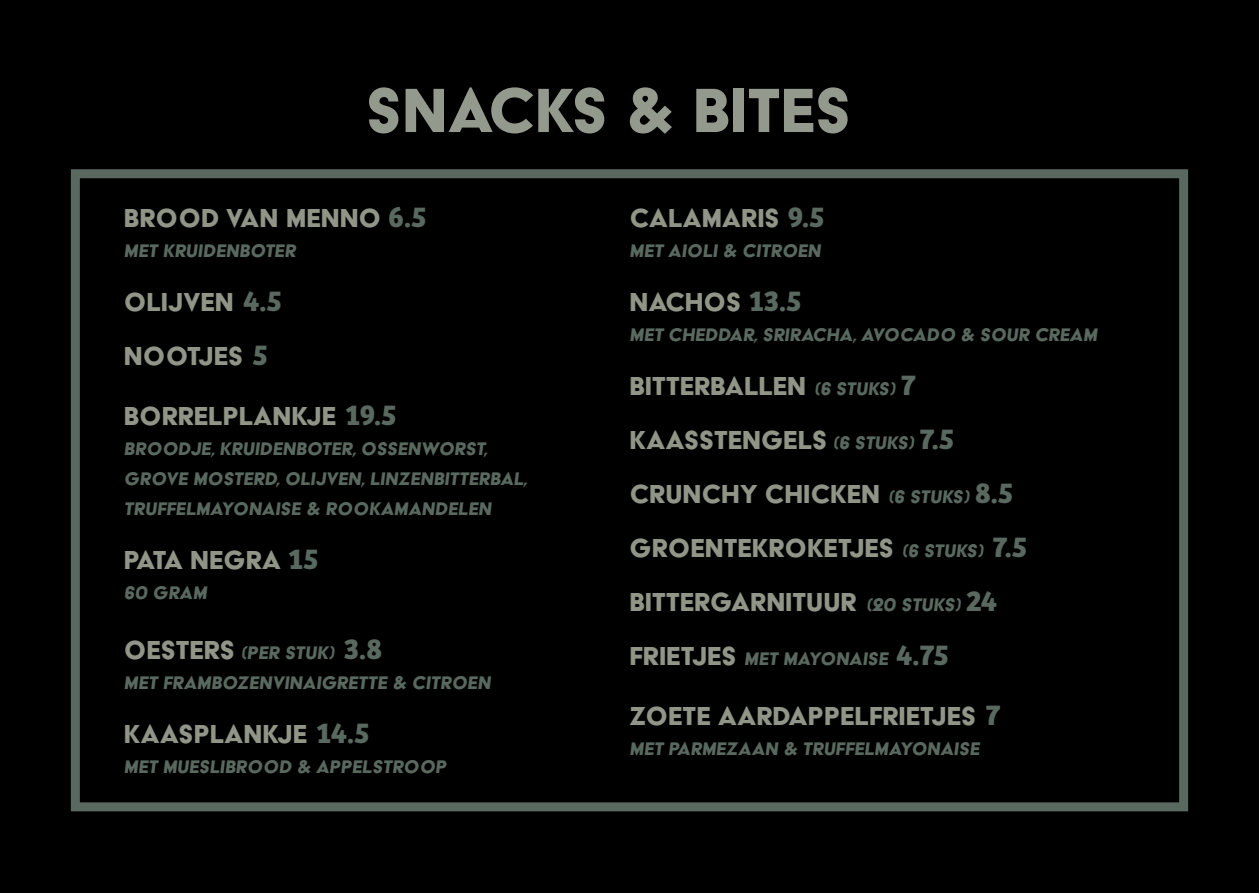
<style>
.page{position:relative;width:1259px;height:893px;background:#000001}
.page>*{position:absolute;margin:0;border:0;box-sizing:border-box;transform-origin:0 0}
.t1{font:72px "Acier BAT Text Solid";color:#93998c}
.t2{font:30px/54px "Acier BAT Text Solid";color:#909587}
.t3{font:21px/30px "Acier BAT Text Solid";color:#59695f}
.s1{font-family:"Bree";font-weight:700;color:#59695f}
.s2{font-size:30px;color:#909587}
.s3{font-family:"Bree";font-weight:700;font-size:30px}
.s4{font-size:21px;color:#59695f}
</style>
<div class="page">
<div style="left:71px;top:169px;width:1117px;height:642px;border:9px solid #59695f"></div>
<p class="t1" style="left:366px;top:72px;width:487px">SNACKS &amp; BITES</p>
<p class="t2" style="left:124px;top:191px;width:304px">BROOD VAN MENNO <span class="s1">6.5</span></p>
<p class="t3" style="left:124px;top:236px;width:176px">MET KRUIDENBOTER</p>
<p class="t2" style="left:124px;top:275px;width:160px">OLIJVEN <span class="s1">4.5</span></p>
<p class="t2" style="left:124px;top:329px;width:146px">NOOTJES <span class="s1">5</span></p>
<p class="t2" style="left:124px;top:389px;width:274px">BORRELPLANKJE <span class="s1">19.5</span></p>
<p class="t3" style="left:124px;top:434px;width:408px">BROODJE, KRUIDENBOTER,OSSENWORST,<br>GROVE MOSTERD,OLIJVEN, LINZENBITTERBAL,<br>TRUFFELMAYONAISE &amp; ROOKAMANDELEN</p>
<p class="t2" style="left:124px;top:533px;width:196px">PATA NEGRA <span class="s1">15</span></p>
<p class="t3" style="left:124px;top:578px;width:87px">60 GRAM</p>
<p class="t3" style="left:124px;top:638px;width:371px"><span class="s2">OESTERS</span> (PER STUK) <span class="s3">3.8<br></span>MET FRAMBOZENVINAIGRETTE &amp; CITROEN</p>
<p class="t2" style="left:124px;top:707px;width:247px">KAASPLANKJE <span class="s1">14.5</span></p>
<p class="t3" style="left:124px;top:752px;width:327px">MET MUESLIBROOD &amp; APPELSTROOP</p>
<p class="t2" style="left:629px;top:191px;width:197px">CALAMARIS <span class="s1">9.5</span></p>
<p class="t3" style="left:629px;top:236px;width:195px">MET AIOLI &amp; CITROEN</p>
<p class="t2" style="left:629px;top:275px;width:174px">NACHOS <span class="s1">13.5</span></p>
<p class="t3" style="left:629px;top:320px;width:472px">MET CHEDDAR, SRIRACHA,AVOCADO &amp; SOUR CREAM</p>
<p class="t2" style="left:629px;top:359px;width:326px">BITTERBALLEN <span class="s4">(6 STUKS)</span> <span class="s1">7<br></span>KAASSTENGELS <span class="s4">(6 STUKS)</span> <span class="s1">7.5</span></p>
<p class="t2" style="left:629px;top:467px;width:385px">CRUNCHY CHICKEN <span class="s4">(6 STUKS)</span> <span class="s1">8.5</span></p>
<p class="t2" style="left:629px;top:521px;width:399px">GROENTEKROKETJES <span class="s4">(6 STUKS)</span> <span class="s1">7.5<br></span>BITTERGARNITUUR <span class="s4">(20 STUKS)</span> <span class="s1">24</span></p>
<p class="t3" style="left:629px;top:644px;width:321px"><span class="s2">FRIETJES</span> MET MAYONAISE <span class="s3">4.75</span></p>
<p class="t2" style="left:629px;top:689px;width:372px">ZOETE AARDAPPELFRIETJES <span class="s1">7</span></p>
<p class="t3" style="left:629px;top:734px;width:354px">MET PARMEZAAN &amp; TRUFFELMAYONAISE</p>
</div>
